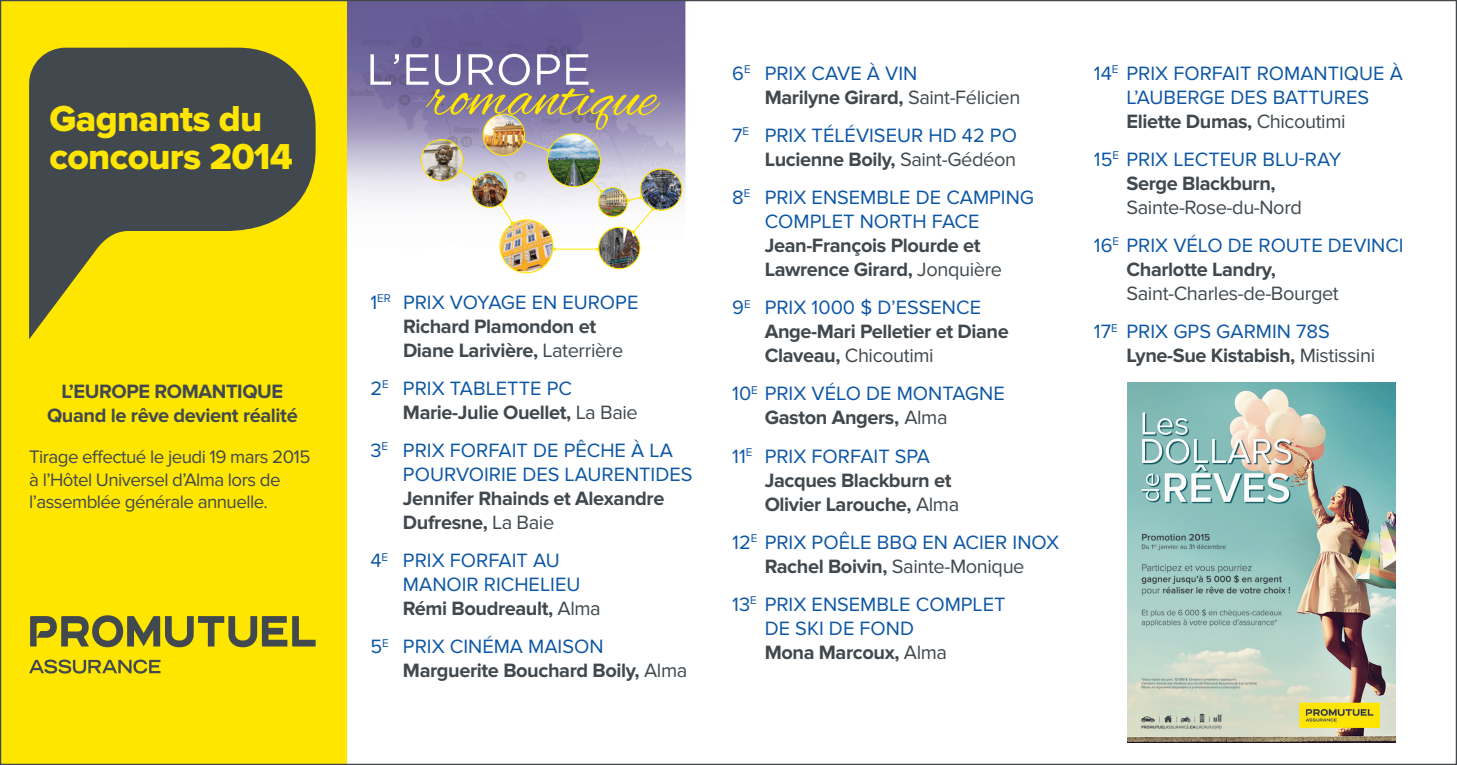
<style>
.page{position:relative;width:1457px;height:765px;background:#fff}
.page>*{position:absolute;margin:0;border:0;box-sizing:border-box;transform-origin:0 0}
.t1{font:37.5px/37.5px "Proxima Nova Extrabld";letter-spacing:-.02em;color:#ffe601}
.t2{font:700 20px/24px "Proxima Nova";letter-spacing:-.02em;color:#41494e}
.t3{font:20px/24px "Proxima Nova";color:#0c56a4}
.t4{font:20px/38.2px "Proxima Nova";letter-spacing:-.02em;color:#41494e}
.t5{font:18.75px/22.5px "Proxima Nova";letter-spacing:-.03em;color:#41494e}
.s1{font-weight:400;color:#0c56a4}
.s2{font-weight:400}
.s3{font-weight:700;color:#41494e}
.s4{color:#41494e}
.s5{color:#0c56a4}
</style>
<div class="page">
<img style="left:347px;top:2px;width:339px;height:272px">
<div style="left:0;top:0;width:347px;height:765px;background:#ffe601"></div>
<svg style="left:29px;top:48px;width:286px;height:291px;fill:#41494e"></svg>
<svg style="left:29px;top:660px;width:131px;height:14px"></svg>
<svg style="left:30px;top:615px;width:285px;height:32px"></svg>
<img style="left:1127px;top:383px;width:267px;height:359px">
<img style="left:500px;top:220px;width:53px;height:51px">
<div style="left:499px;top:219px;width:54px;height:54px;border:1px solid #ffe601;border-radius:50%"></div>
<img style="left:547px;top:134px;width:53px;height:53px;border-radius:26px">
<div style="left:547px;top:133px;width:54px;height:54px;border:1px solid #ffe601;border-radius:50%"></div>
<img style="left:472px;top:172px;width:35px;height:35px;border-radius:18px">
<div style="left:471px;top:171px;width:37px;height:37px;border:1px solid #ffe601;border-radius:50%"></div>
<img style="left:483px;top:114px;width:41px;height:41px;border-radius:21px">
<div style="left:482px;top:114px;width:43px;height:42px;border:1px solid #ffe601;border-radius:50%"></div>
<img style="left:640px;top:169px;width:42px;height:41px;border-radius:21px">
<div style="left:640px;top:168px;width:42px;height:43px;border:1px solid #ffe601;border-radius:50%"></div>
<img style="left:598px;top:227px;width:42px;height:42px;border-radius:21px">
<div style="left:598px;top:227px;width:42px;height:42px;border:1px solid #ffe601;border-radius:50%"></div>
<img style="left:598px;top:188px;width:29px;height:29px;border-radius:14px">
<div style="left:598px;top:187px;width:29px;height:30px;border:1px solid #ffe601;border-radius:50%"></div>
<img style="left:421px;top:140px;width:41px;height:41px;border-radius:21px">
<div style="left:421px;top:139px;width:42px;height:43px;border:1px solid #ffe601;border-radius:50%"></div>
<svg style="left:523px;top:140px;width:27px;height:12px"></svg>
<svg style="left:590px;top:179px;width:13px;height:14px"></svg>
<svg style="left:626px;top:196px;width:16px;height:6px"></svg>
<svg style="left:631px;top:208px;width:23px;height:26px"></svg>
<hr style="left:554px;top:249px;width:43px;height:1px;background:#ffe601">
<svg style="left:499px;top:203px;width:15px;height:22px"></svg>
<svg style="left:458px;top:169px;width:17px;height:12px"></svg>
<svg style="left:370px;top:54px;width:29px;height:31px"></svg>
<svg style="left:406px;top:54px;width:254px;height:76px;background:#94899b"></svg>
<h1 class="t1" style="left:49px;top:101px;width:245px">Gagnants du concours 2014</h1>
<p class="t2" style="left:47px;top:380px;width:252px;text-align:center">L’EUROPE ROMANTIQUE<br>Quand le rêve devient réalité</p>
<p class="t5" style="left:29px;top:446px;width:283px">Tirage effectué le jeudi 19 mars 2015 à l’Hôtel Universel d’Alma lors de l’assemblée générale annuelle.</p>
<p class="t2" style="left:403px;top:291px;width:237px;text-indent:-33px"><span class="s1">1</span><sup>ER</sup> <span class="s1">PRIX VOYAGE EN EUROPE<br></span>Richard Plamondon et<br>Diane Larivière, <span class="s2">Laterrière</span></p>
<p class="t2" style="left:403px;top:377px;width:236px;text-indent:-32px"><span class="s1">2</span><sup>E</sup> <span class="s1">PRIX TABLETTE PC<br></span>Marie-Julie Ouellet, <span class="s2">La Baie</span></p>
<p class="t3" style="left:403px;top:439px;width:291px;text-indent:-32px">3<sup>E</sup> PRIX FORFAIT DE PÊCHE À LA<br>POURVOIRIE DES LAURENTIDES</p>
<p class="t2" style="left:403px;top:487px;width:263px">Jennifer Rhainds et Alexandre<br>Dufresne, <span class="s2">La Baie</span></p>
<p class="t3" style="left:403px;top:549px;width:199px;text-indent:-32px">4<sup>E</sup> PRIX FORFAIT AU<br>MANOIR RICHELIEU<br><span class="s3">Rémi Boudreault,</span> <span class="s4">Alma</span></p>
<p class="t2" style="left:403px;top:635px;width:286px;text-indent:-32px"><span class="s1">5</span><sup>E</sup> <span class="s1">PRIX CINÉMA MAISON<br></span>Marguerite Bouchard Boily, <span class="s2">Alma</span></p>
<p class="t2" style="left:764px;top:62px;width:257px;text-indent:-32px"><span class="s1">6</span><sup>E</sup> <span class="s1">PRIX CAVE À VIN<br></span>Marilyne Girard, <span class="s2">Saint-Félicien</span></p>
<p class="t3" style="left:732px;top:124px;width:286px;text-align:right">7<sup>E</sup> PRIX TÉLÉVISEUR HD 42 PO<br><span class="s3">Lucienne Boily,</span> <span class="s4">Saint-Gédéon</span></p>
<p class="t3" style="left:764px;top:186px;width:271px;text-indent:-32px">8<sup>E</sup> PRIX ENSEMBLE DE CAMPING<br>COMPLET NORTH FACE</p>
<p class="t2" style="left:764px;top:234px;width:239px">Jean-François Plourde et<br>Lawrence Girard, <span class="s2">Jonquière</span></p>
<p class="t2" style="left:764px;top:296px;width:245px;text-indent:-32px"><span class="s1">9</span><sup>E</sup> <span class="s1">PRIX 1000 $ D’ESSENCE<br></span>Ange-Mari Pelletier et Diane<br>Claveau, <span class="s2">Chicoutimi</span></p>
<p class="t3" style="left:764px;top:382px;width:241px;text-indent:-32px">10<sup>E</sup> PRIX VÉLO DE MONTAGNE<br><span class="s3">Gaston Angers,</span> <span class="s4">Alma</span></p>
<p class="t2" style="left:764px;top:444px;width:196px;text-indent:-33px"><span class="s1">11</span><sup>E</sup> <span class="s1">PRIX FORFAIT SPA<br></span>Jacques Blackburn et<br>Olivier Larouche, <span class="s2">Alma</span></p>
<p class="t3" style="left:732px;top:530px;width:328px;text-align:center">12<sup>E</sup> PRIX POÊLE BBQ EN ACIER INOX<br><span class="s3">Rachel Boivin,</span> <span class="s4">Sainte-Monique</span></p>
<p class="t3" style="left:764px;top:593px;width:242px;text-indent:-32px">13<sup>E</sup> PRIX ENSEMBLE COMPLET<br>DE SKI DE FOND<br><span class="s3">Mona Marcoux,</span> <span class="s4">Alma</span></p>
<p class="t3" style="left:1126px;top:61px;width:278px;text-indent:-32px">14<sup>E</sup> PRIX FORFAIT ROMANTIQUE À<br>L’AUBERGE DES BATTURES<br><span class="s3">Eliette Dumas,</span> <span class="s4">Chicoutimi</span></p>
<p class="t3" style="left:1126px;top:148px;width:216px;text-indent:-32px">15<sup>E</sup> PRIX LECTEUR BLU-RAY<br><span class="s3">Serge Blackburn,</span></p>
<p class="t3" style="left:1093px;top:188px;width:311px;line-height:38.2px;text-indent:32px"><span class="s4">Sainte-Rose-du-Nord<br></span>16<sup>E</sup> PRIX VÉLO DE ROUTE DEVINCI</p>
<p class="t2" style="left:1126px;top:258px;width:151px">Charlotte Landry,</p>
<p class="t4" style="left:1093px;top:275px;width:246px;text-indent:32px">Saint-Charles-de-Bourget<br><span class="s5">17</span><sup>E</sup> <span class="s5">PRIX GPS GARMIN 78S</span></p>
<p class="t2" style="left:1126px;top:344px;width:250px">Lyne-Sue Kistabish, <span class="s2">Mistissini</span></p>
</div>
